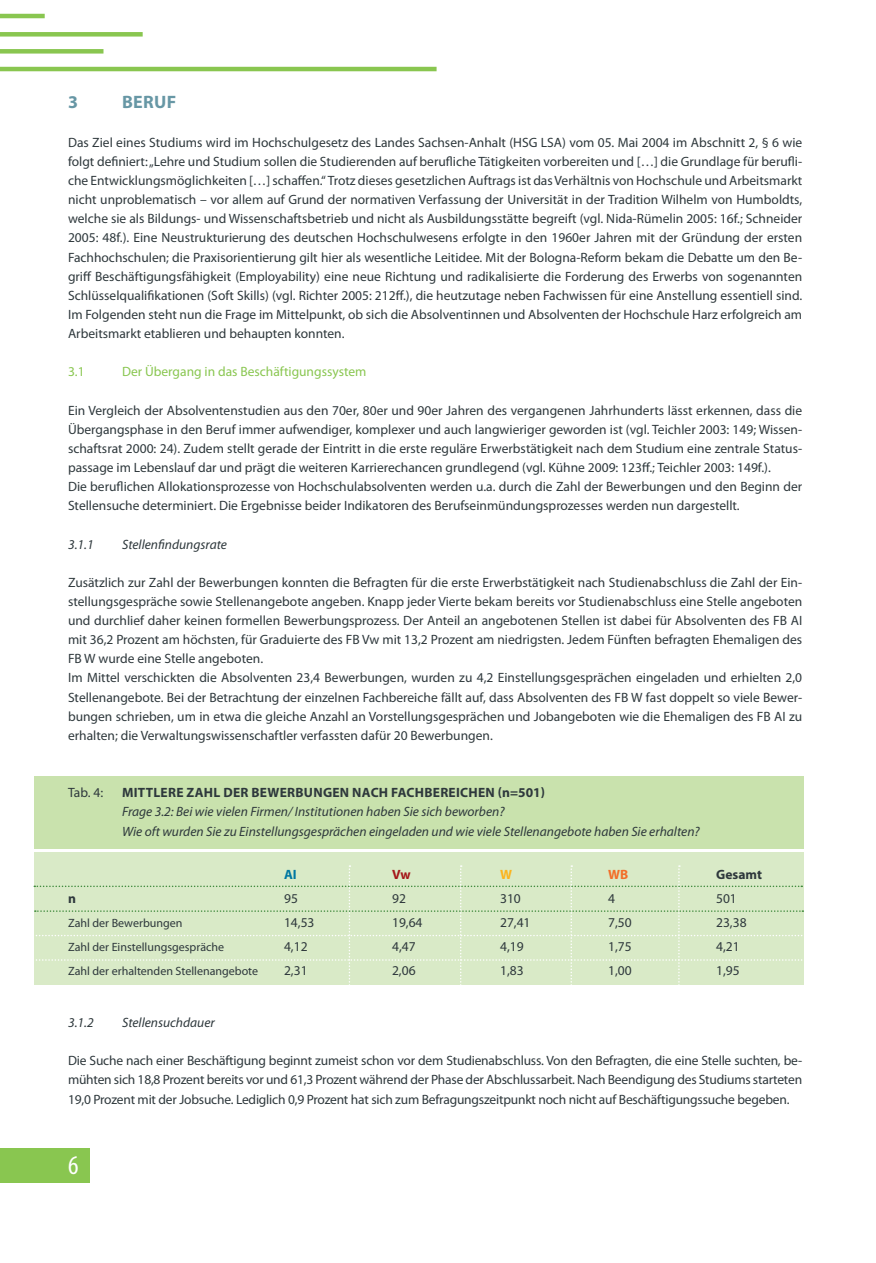
<style>
.page{position:relative;width:876px;height:1263px;background:#fff}
.page>*{position:absolute;margin:0;border:0;box-sizing:border-box;transform-origin:0 0}
.t1{font:condensed 27px "Myriad Pro";color:#fff}
.t2{font:700 18px "Myriad Pro";color:#6797a5}
.t3{font:13.5px/19.2px "Myriad Pro";color:#2e383c;text-align:justify}
.t4{font:italic 13.5px/19.2px "Myriad Pro";color:#2e383c}
.t5{font:700 13.5px "Myriad Pro";letter-spacing:.02em;color:#2e383c}
.t6{font:13.5px "Myriad Pro";color:#89c650}
.t7{font:700 13.5px "Myriad Pro";color:#f36e28}
.t8{font:700 13.5px "Myriad Pro";color:#0077a2}
.t9{font:700 13.5px "Myriad Pro";color:#a5181b}
.t10{font:700 13.5px "Myriad Pro";color:#fcb41e}
.t11{font:12px "Myriad Pro";color:#2e383c}
.s1{color:#2e383c}
</style>
<div class="page">
<div style="left:0;top:1148px;width:89px;height:34px;background:#89c650"></div>
<div style="left:34px;top:776px;width:769px;height:72px;background:#c9e2ad"></div>
<div style="left:34px;top:853px;width:769px;height:132px;background:#d9eac7"></div>
<hr style="left:0;top:67px;width:437px;height:4px;background:#89c650">
<div style="left:0;top:49px;width:103px;height:5px;background:#89c650"></div>
<div style="left:0;top:32px;width:143px;height:5px;background:#89c650"></div>
<hr style="left:0;top:14px;width:45px;height:4px;background:#89c650">
<svg style="left:33px;top:865px;width:771px;height:120px"></svg>
<h2 class="t2" style="left:68px;top:91px;width:11px">3</h2>
<h2 class="t2" style="left:122px;top:91px;width:52px">BERUF</h2>
<p class="t3" style="left:68px;top:132px;width:736px">Das Ziel eines Studiums wird im Hochschulgesetz des Landes Sachsen-Anhalt (HSG LSA) vom 05. Mai 2004 im Abschnitt 2, § 6 wie folgt definiert: „Lehre und Studium sollen die Studierenden auf berufliche Tätigkeiten vorbereiten und […] die Grundlage für berufli&shy;che Entwicklungsmöglichkeiten […] schaffen.“ Trotz dieses gesetzlichen Auftrags ist das Verhältnis von Hochschule und Arbeitsmarkt nicht unproblematisch – vor allem auf Grund der normativen Verfassung der Universität in der Tradition Wilhelm von Humboldts, welche sie als Bildungs- und Wissenschaftsbetrieb und nicht als Ausbildungsstätte begreift (vgl. Nida-Rümelin 2005: 16f.; Schneider 2005: 48f.). Eine Neustrukturierung des deutschen Hochschulwesens erfolgte in den 1960er Jahren mit der Gründung der ersten Fachhochschulen; die Praxisorientierung gilt hier als wesentliche Leitidee. Mit der Bologna-Reform bekam die Debatte um den Be&shy;griff Beschäftigungsfähigkeit (Employability) eine neue Richtung und radikalisierte die Forderung des Erwerbs von sogenannten Schlüsselqualifikationen (Soft Skills) (vgl. Richter 2005: 212ff.), die heutzutage neben Fachwissen für eine Anstellung essentiell sind.<br>Im Folgenden steht nun die Frage im Mittelpunkt, ob sich die Absolventinnen und Absolventen der Hochschule Harz erfolgreich am Arbeitsmarkt etablieren und behaupten konnten.</p>
<p class="t6" style="left:68px;top:363px;width:18px">3.1</p>
<p class="t6" style="left:122px;top:363px;width:246px">Der Übergang in das Beschäftigungssystem</p>
<p class="t3" style="left:68px;top:400px;width:736px;text-align:left">Ein Vergleich der Absolventenstudien aus den 70er, 80er und 90er Jahren des vergangenen Jahrhunderts lässt erkennen, dass die Übergangsphase in den Beruf immer aufwendiger, komplexer und auch langwieriger geworden ist (vgl. Teichler 2003: 149; Wissen&shy;schaftsrat 2000: 24). Zudem stellt gerade der Eintritt in die erste reguläre Erwerbstätigkeit nach dem Studium eine zentrale Status&shy;passage im Lebenslauf dar und prägt die weiteren Karrierechancen grundlegend (vgl. Kühne 2009: 123ff.; Teichler 2003: 149f.).<br>Die beruflichen Allokationsprozesse von Hochschulabsolventen werden u.a. durch die Zahl der Bewerbungen und den Beginn der Stellensuche determiniert. Die Ergebnisse beider Indikatoren des Berufseinmündungsprozesses werden nun dargestellt.</p>
<p class="t4" style="left:68px;top:534px;width:27px">3.1.1</p>
<p class="t4" style="left:122px;top:534px;width:106px">Stellenfindungsrate</p>
<p class="t3" style="left:68px;top:572px;width:736px;text-align:left">Zusätzlich zur Zahl der Bewerbungen konnten die Befragten für die erste Erwerbstätigkeit nach Studienabschluss die Zahl der Ein&shy;stellungsgespräche sowie Stellenangebote angeben. Knapp jeder Vierte bekam bereits vor Studienabschluss eine Stelle angeboten und durchlief daher keinen formellen Bewerbungsprozess. Der Anteil an angebotenen Stellen ist dabei für Absolventen des FB AI mit 36,2 Prozent am höchsten, für Graduierte des FB Vw mit 13,2 Prozent am niedrigsten. Jedem Fünften befragten Ehemaligen des FB W wurde eine Stelle angeboten.<br>Im Mittel verschickten die Absolventen 23,4 Bewerbungen, wurden zu 4,2 Einstellungsgesprächen eingeladen und erhielten 2,0<br>Stellenangebote. Bei der Betrachtung der einzelnen Fachbereiche fällt auf, dass Absolventen des FB W fast doppelt so viele Bewer&shy;bungen schrieben, um in etwa die gleiche Anzahl an Vorstellungsgesprächen und Jobangeboten wie die Ehemaligen des FB AI zu erhalten; die Verwaltungswissenschaftler verfassten dafür 20 Bewerbungen.</p>
<p class="t3" style="left:68px;top:783px;width:37px">Tab. 4:</p>
<p class="t5" style="left:122px;top:784px;width:148px">MITTLERE ZAHL DER BEWE</p>
<p class="t5" style="left:287px;top:784px;width:137px">RBUNGEN NACH FACHBE</p>
<p class="t5" style="left:440px;top:784px;width:106px">REICHEN (N=501)</p>
<p class="t4" style="left:122px;top:802px;width:579px">Frage 3.2: Bei wie vielen Firmen/ Institutionen haben Sie sich beworben?<br>Wie oft wurden Sie zu Einstellungsgesprächen eingeladen und wie viele Stellenangebote haben Sie erhalten?</p>
<p class="t8" style="left:284px;top:865px;width:7px">AI</p>
<p class="t9" style="left:392px;top:865px;width:20px">VW</p>
<p class="t10" style="left:500px;top:865px;width:13px">W</p>
<p class="t7" style="left:608px;top:865px;width:56px">WB <span class="s1">G</span></p>
<p class="t5" style="left:725px;top:865px;width:38px">ESAMT</p>
<p class="t5" style="left:68px;top:889px;width:9px">N</p>
<p class="t3" style="left:284px;top:888px;width:15px">95</p>
<p class="t3" style="left:392px;top:888px;width:15px">92</p>
<p class="t3" style="left:500px;top:888px;width:22px">310</p>
<p class="t3" style="left:608px;top:888px;width:8px">4</p>
<p class="t3" style="left:716px;top:888px;width:22px">501</p>
<p class="t11" style="left:68px;top:915px;width:116px">Zahl der Bewerbungen</p>
<p class="t3" style="left:284px;top:912px;width:32px">14,53</p>
<p class="t3" style="left:392px;top:912px;width:32px">19,64</p>
<p class="t3" style="left:500px;top:912px;width:32px">27,41</p>
<p class="t3" style="left:608px;top:912px;width:25px">7,50</p>
<p class="t3" style="left:716px;top:912px;width:32px">23,38</p>
<p class="t11" style="left:68px;top:939px;width:158px">Zahl der Einstellungsgespräche</p>
<p class="t3" style="left:284px;top:936px;width:25px">4,12</p>
<p class="t3" style="left:392px;top:936px;width:25px">4,47</p>
<p class="t3" style="left:500px;top:936px;width:25px">4,19</p>
<p class="t3" style="left:608px;top:936px;width:25px">1,75</p>
<p class="t3" style="left:716px;top:936px;width:25px">4,21</p>
<p class="t11" style="left:68px;top:963px;width:192px">Zahl der erhaltenden Stellenangebote</p>
<p class="t3" style="left:284px;top:960px;width:25px">2,31</p>
<p class="t3" style="left:392px;top:960px;width:25px">2,06</p>
<p class="t3" style="left:500px;top:960px;width:25px">1,83</p>
<p class="t3" style="left:608px;top:960px;width:25px">1,00</p>
<p class="t3" style="left:716px;top:960px;width:25px">1,95</p>
<p class="t4" style="left:68px;top:1013px;width:27px">3.1.2</p>
<p class="t4" style="left:122px;top:1013px;width:94px">Stellensuchdauer</p>
<p class="t3" style="left:68px;top:1051px;width:736px">Die Suche nach einer Beschäftigung beginnt zumeist schon vor dem Studienabschluss. Von den Befragten, die eine Stelle suchten, be&shy;mühten sich 18,8 Prozent bereits vor und 61,3 Prozent während der Phase der Abschlussarbeit. Nach Beendigung des Studiums starteten 19,0 Prozent mit der Jobsuche. Lediglich 0,9 Prozent hat sich zum Befragungszeitpunkt noch nicht auf Beschäftigungssuche begeben.</p>
<h1 class="t1" style="left:68px;top:1148px;width:12px">6</h1>
</div>
